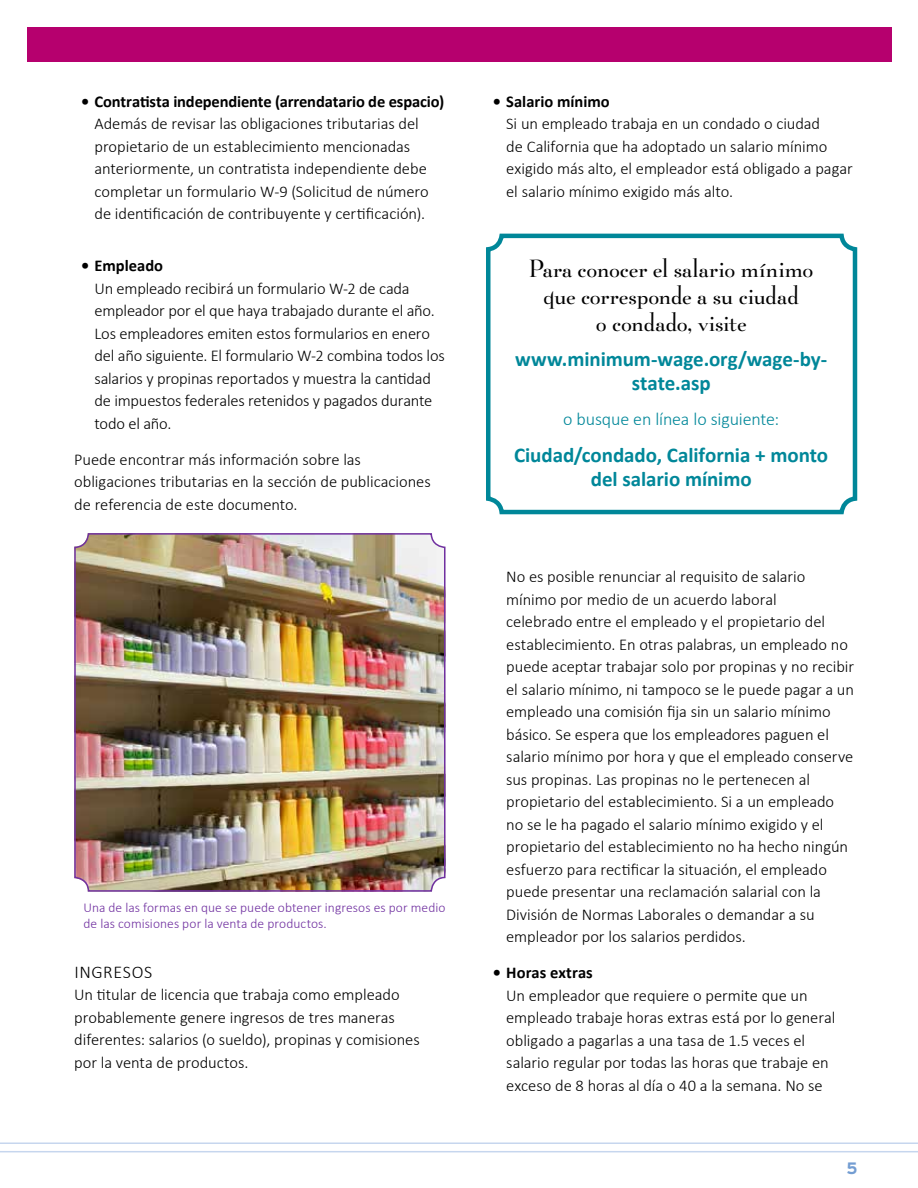
<style>
.page{position:relative;width:918px;height:1188px;background:#fff}
.page>*{position:absolute;margin:0;border:0;box-sizing:border-box;transform-origin:0 0}
.t1{font:24px/27px "Be Lucian";color:#000;text-align:center}
.t2{font:700 21px/24px "Calibri";letter-spacing:-.005em;color:#008799;text-align:center}
.t3{font:300 18px "Calibri";letter-spacing:-.01em;color:#008799}
.t4{font:300 18px "Calibri";letter-spacing:.03em;color:#000}
.t5{font:300 16.5px/22.5px "Calibri";letter-spacing:-.005em;color:#000}
.t6{font:700 16.5px "Calibri";color:#000}
.t7{font:700 16.5px "Interstate";color:#739dd2}
.t8{font:300 13.5px/16.5px "Calibri";letter-spacing:.005em;color:#7030a0}
</style>
<div class="page">
<svg style="left:0;top:1142px;width:918px;height:11px"></svg>
<div style="left:27px;top:27px;width:864px;height:35px;background:#b6006e"></div>
<img style="left:77px;top:536px;width:369px;height:353px">
<div style="left:74px;top:533px;width:371px;height:359px;border:2px solid #7030a0;border-radius:13px"></div>
<div style="left:486px;top:234px;width:371px;height:280px;border:4px solid #008799;border-radius:13px"></div>
<p class="t6" style="left:81px;top:91px;width:365px">• Contratista independiente (arrendatario de espacio)</p>
<p class="t5" style="left:94px;top:112px;width:336px">además de revisar las obligaciones tributarias del propietario de un establecimiento mencionadas anteriormente, un contratista independiente debe completar un formulario W-9 (Solicitud de número de identificación de contribuyente y certificación).</p>
<p class="t6" style="left:81px;top:255px;width:84px">• Empleado</p>
<p class="t5" style="left:94px;top:277px;width:352px">Un empleado recibirá un formulario W-2 de cada empleador por el que haya trabajado durante el año.<br>Los empleadores emiten estos formularios en enero del año siguiente. El formulario W-2 combina todos los salarios y propinas reportados y muestra la cantidad de impuestos federales retenidos y pagados durante todo el año.</p>
<p class="t5" style="left:74px;top:448px;width:358px">Puede encontrar más información sobre las obligaciones tributarias en la sección de publicaciones de referencia de este documento.</p>
<p class="t8" style="left:84px;top:899px;width:363px">Una de las formas en que se puede obtener ingresos es por medio de las comisiones por la venta de productos.</p>
<p class="t4" style="left:75px;top:960px;width:79px">INGrESoS</p>
<p class="t5" style="left:74px;top:983px;width:347px">Un titular de licencia que trabaja como empleado probablemente genere ingresos de tres maneras diferentes: salarios (o sueldo), propinas y comisiones por la venta de productos.</p>
<p class="t6" style="left:493px;top:91px;width:119px">• Salario mínimo</p>
<p class="t5" style="left:506px;top:113px;width:348px">Si un empleado trabaja en un condado o ciudad<br>de California que ha adoptado un salario mínimo exigido más alto, el empleador está obligado a pagar el salario mínimo exigido más alto.</p>
<p class="t1" style="left:529px;top:255px;width:286px">Para conocer el salario mínimo que corresponde a su ciudad<br>o condado, visite</p>
<p class="t2" style="left:515px;top:347px;width:314px">www.minimum-wage.org/wage-by&shy;state.asp</p>
<p class="t3" style="left:563px;top:408px;width:218px">o busque en línea lo siguiente:</p>
<p class="t2" style="left:514px;top:443px;width:316px">Ciudad/condado, California + monto del salario mínimo</p>
<p class="t5" style="left:506px;top:565px;width:349px">No es posible renunciar al requisito de salario mínimo por medio de un acuerdo laboral<br>celebrado entre el empleado y el propietario del establecimiento. En otras palabras, un empleado no puede aceptar trabajar solo por propinas y no recibir el salario mínimo, ni tampoco se le puede pagar a un empleado una comisión fija sin un salario mínimo básico. Se espera que los empleadores paguen el salario mínimo por hora y que el empleado conserve sus propinas. Las propinas no le pertenecen al propietario del establecimiento. Si a un empleado no se le ha pagado el salario mínimo exigido y el propietario del establecimiento no ha hecho ningún esfuerzo para rectificar la situación, el empleado puede presentar una reclamación salarial con la división de Normas Laborales o demandar a su empleador por los salarios perdidos.</p>
<p class="t6" style="left:493px;top:962px;width:102px">• Horas extras</p>
<p class="t5" style="left:506px;top:984px;width:331px">Un empleador que requiere o permite que un empleado trabaje horas extras está por lo general obligado a pagarlas a una tasa de 1.5 veces el salario regular por todas las horas que trabaje en exceso de 8 horas al día o 40 a la semana. No se</p>
<p class="t7" style="left:846px;top:1159px;width:13px">5</p>
</div>
